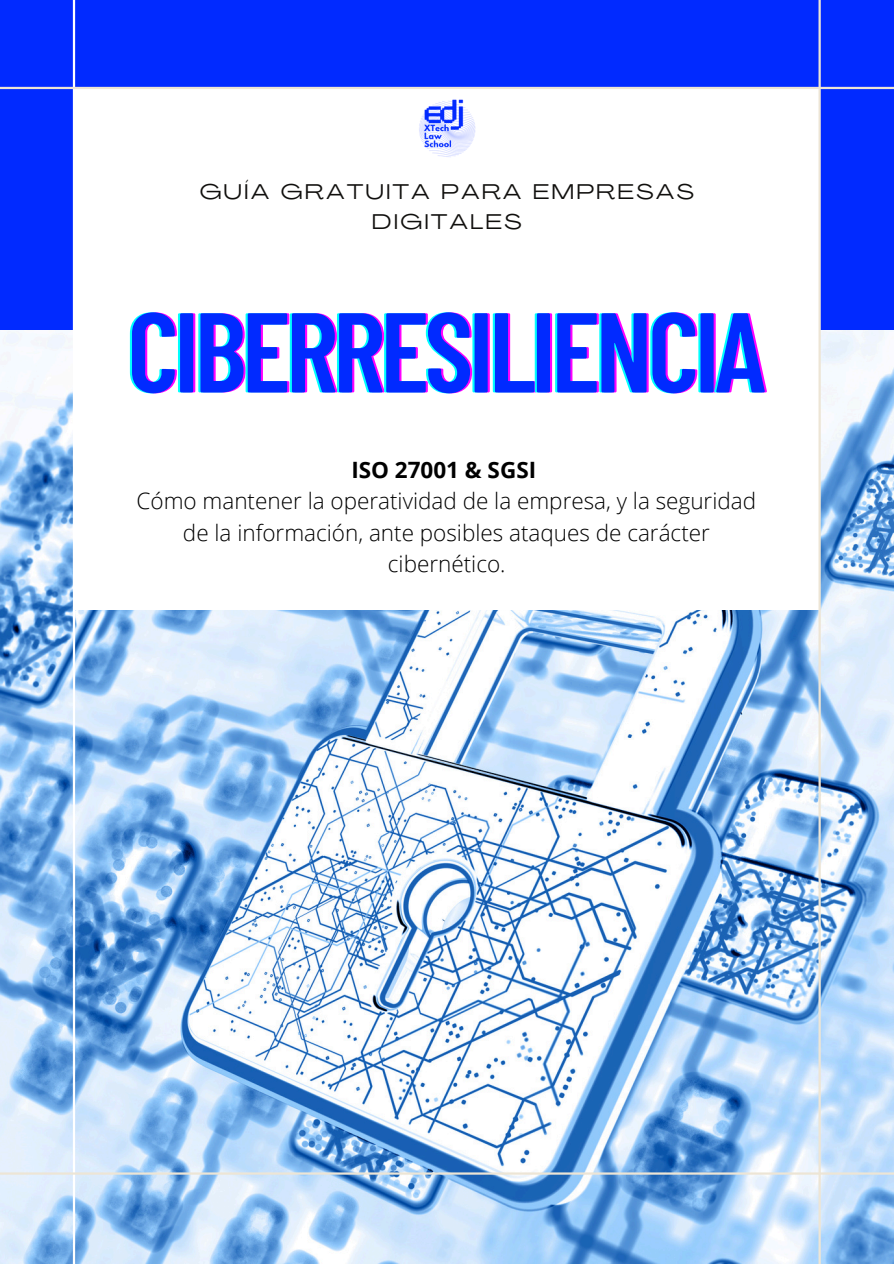
<style>
.page{position:relative;width:894px;height:1264px;background:#fff}
.page>*{position:absolute;margin:0;border:0;box-sizing:border-box;transform-origin:0 0}
.t1{font:600 112.95px "Barlow Condensed";letter-spacing:-.045em;color:#0ff}
.t2{font:300 22.5px/31.5px "Open Sans";color:#000;text-align:center}
.t3{font:700 22.5px "Open Sans";color:#000}
.t4{font:21px/29.2px "Agrandir Grand";letter-spacing:.125em;color:#100f0d;text-align:center}
</style>
<div class="page">
<div style="left:0;top:0;width:893px;height:1263px;background:#012aff"></div>
<img style="left:0;top:330px;width:893px;height:933px">
<div style="left:73px;top:87px;width:746px;height:522px;background:#fff"></div>
<hr style="left:73px;top:0;width:2px;height:1263px;background:#fff">
<hr style="left:818px;top:0;width:2px;height:1263px;background:#ede5d5">
<hr style="left:0;top:87px;width:893px;height:2px;background:#ede5d5">
<hr style="left:0;top:1172px;width:893px;height:2px;background:#ede5d5">
<img style="left:419px;top:99px;width:57px;height:58px">
<p class="t4" style="left:200px;top:179px;width:495px">GUÍA GRATUITA PARA EMPRESAS<br>DIGITALES</p>
<h1 class="t1" style="left:125px;top:279px;width:640px">CIBERRESILIENCIA</h1>
<p class="t3" style="left:351px;top:453px;width:186px">ISO 27001 &amp; SGSI</p>
<p class="t2" style="left:136px;top:484px;width:621px">Cómo mantener la operatividad de la empresa, y la seguridad de la información, ante posibles ataques de carácter cibernético.</p>
</div>
